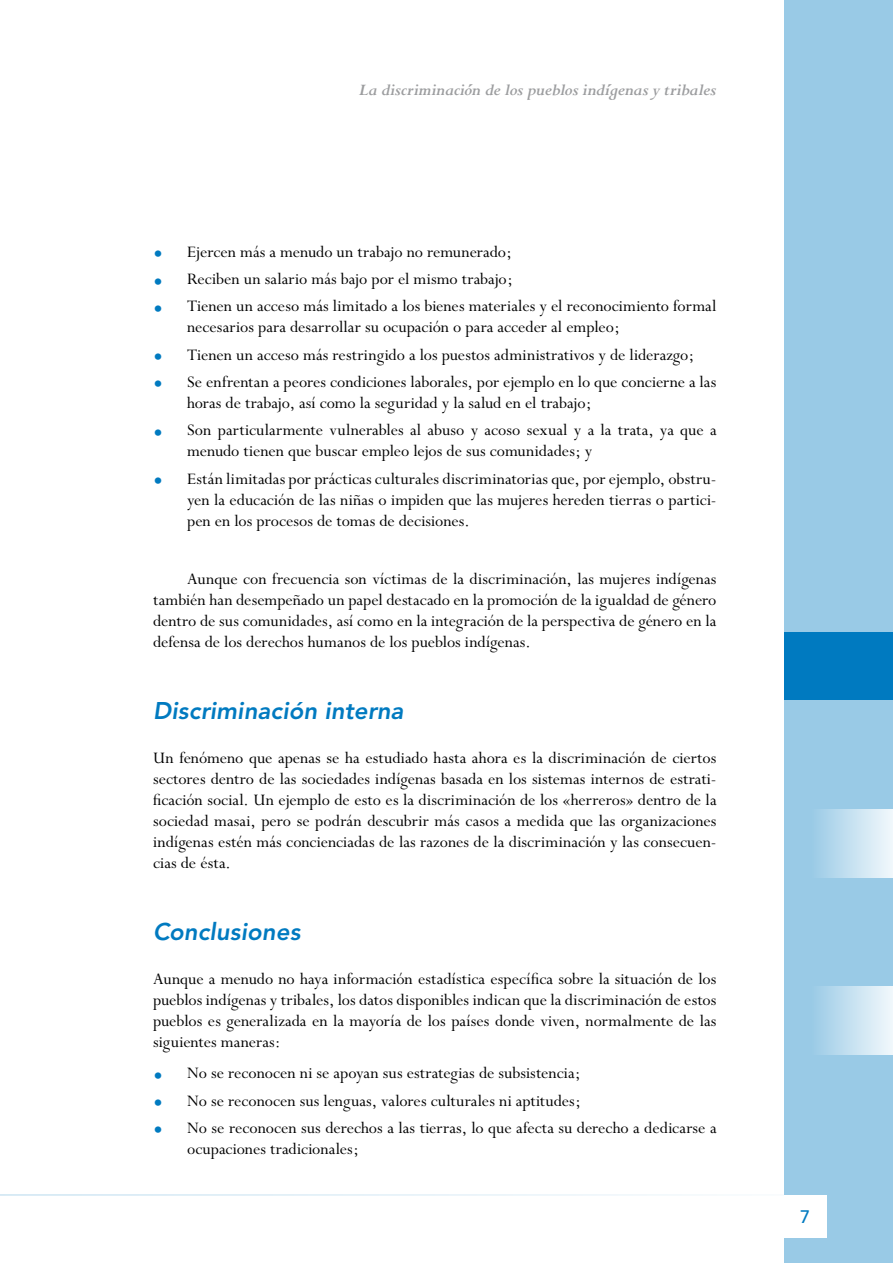
<style>
.page{position:relative;width:893px;height:1263px;background:#fff}
.page>*{position:absolute;margin:0;border:0;box-sizing:border-box;transform-origin:0 0}
.t1{font:italic 800 24px "Avenir";letter-spacing:.005em;color:#007ac0}
.t2{font:18px/21px "Perpetua";color:#000}
.t3{font:italic 700 18px "Perpetua";letter-spacing:-.015em;color:#9c9d9f}
.s1{font-size:28.5px;color:#007ac0}
</style>
<div class="page">
<div style="left:785px;top:0;width:108px;height:1263px;background:#99cae6"></div>
<div style="left:785px;top:632px;width:108px;height:68px;background:#007ac0"></div>
<div style="left:784px;top:1195px;width:42px;height:42px;background:#fff"></div>
<div style="left:785px;top:809px;width:108px;height:68px;background:linear-gradient(to right,#88c1e2,#edf5fa)"></div>
<div style="left:785px;top:987px;width:108px;height:68px;background:linear-gradient(to right,#88c1e2,#edf5fa)"></div>
<p class="t3" style="left:359px;top:80px;width:359px">La discriminación de los pueblos indígenas y tribales</p>
<p class="t2" style="left:153px;top:242px;width:360px"><span class="s1">•</span> Ejercen más a menudo un trabajo no remunerado;</p>
<p class="t2" style="left:153px;top:269px;width:361px"><span class="s1">•</span> Reciben un salario más bajo por el mismo trabajo;</p>
<p class="t2" style="left:187px;top:296px;width:531px;text-indent:-34px"><span class="s1">•</span> Tienen un acceso más limitado a los bienes materiales y el reconocimiento formal necesarios para desarrollar su ocupación o para acceder al empleo;</p>
<p class="t2" style="left:153px;top:345px;width:543px"><span class="s1">•</span> Tienen un acceso más restringido a los puestos administrativos y de liderazgo;</p>
<p class="t2" style="left:187px;top:372px;width:531px;text-indent:-34px"><span class="s1">•</span> Se enfrentan a peores condiciones laborales, por ejemplo en lo que concierne a las horas de trabajo, así como la seguridad y la salud en el trabajo;</p>
<p class="t2" style="left:187px;top:420px;width:531px;text-indent:-34px"><span class="s1">•</span> Son particularmente vulnerables al abuso y acoso sexual y a la trata, ya que a menudo tienen que buscar empleo lejos de sus comunidades; y</p>
<p class="t2" style="left:187px;top:468px;width:531px;text-align:justify;text-indent:-34px"><span class="s1">•</span> Están limitadas por prácticas culturales discriminatorias que, por ejemplo, obstru&shy;yen la educación de las niñas o impiden que las mujeres hereden tierras o partici&shy;pen en los procesos de tomas de decisiones.</p>
<p class="t2" style="left:153px;top:569px;width:565px;text-align:justify;text-indent:34px">Aunque con frecuencia son víctimas de la discriminación, las mujeres indígenas también han desempeñado un papel destacado en la promoción de la igualdad de género dentro de sus comunidades, así como en la integración de la perspectiva de género en la defensa de los derechos humanos de los pueblos indígenas.</p>
<h1 class="t1" style="left:153px;top:696px;width:252px">Discriminación interna</h1>
<p class="t2" style="left:153px;top:748px;width:565px;text-align:justify">Un fenómeno que apenas se ha estudiado hasta ahora es la discriminación de ciertos sectores dentro de las sociedades indígenas basada en los sistemas internos de estrati&shy;ficación social. Un ejemplo de esto es la discriminación de los «herreros» dentro de la sociedad masai, pero se podrán descubrir más casos a medida que las organizaciones indígenas estén más concienciadas de las razones de la discriminación y las consecuen&shy;cias de ésta.</p>
<h1 class="t1" style="left:153px;top:917px;width:149px">Conclusiones</h1>
<p class="t2" style="left:153px;top:969px;width:565px;text-align:justify">Aunque a menudo no haya información estadística específica sobre la situación de los pueblos indígenas y tribales, los datos disponibles indican que la discriminación de estos pueblos es generalizada en la mayoría de los países donde viven, normalmente de las siguientes maneras:</p>
<p class="t2" style="left:153px;top:1063px;width:429px"><span class="s1">•</span> No se reconocen ni se apoyan sus estrategias de subsistencia;</p>
<p class="t2" style="left:153px;top:1091px;width:429px"><span class="s1">•</span> No se reconocen sus lenguas, valores culturales ni aptitudes;</p>
<p class="t2" style="left:187px;top:1118px;width:531px;text-indent:-34px"><span class="s1">•</span> No se reconocen sus derechos a las tierras, lo que afecta su derecho a dedicarse a ocupaciones tradicionales;</p>
</div>
